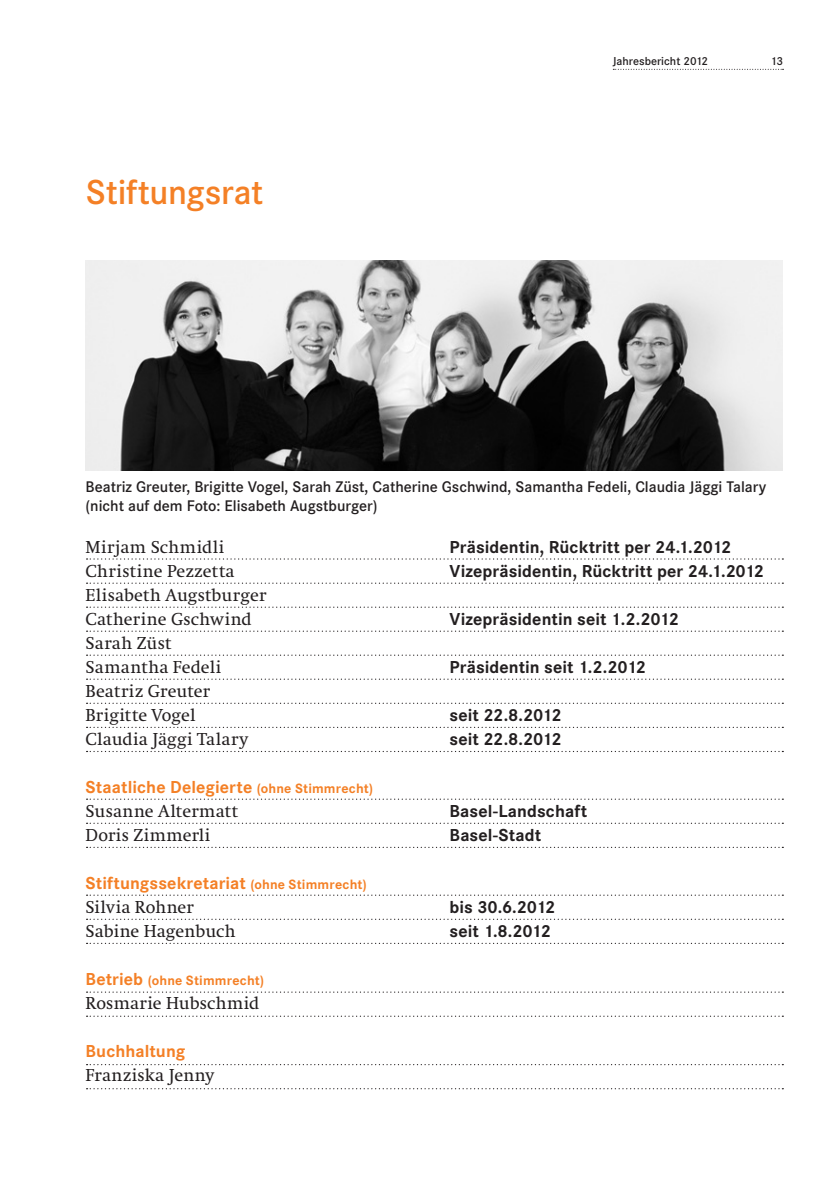
<style>
.page{position:relative;width:840px;height:1190px;background:#fff}
.page>*{position:absolute;margin:0;border:0;box-sizing:border-box;transform-origin:0 0}
.t1{font:600 36px "Corporate S";letter-spacing:-.005em;color:#f48026}
.t2{font:18px/24px "Swift";letter-spacing:.005em;color:#231f20}
.t3{font:700 18px "Corporate S";color:#231f20}
.t4{font:700 18px "Corporate S";letter-spacing:.005em;color:#f48026}
.t5{font:18px "Swift";letter-spacing:.025em;color:#231f20}
.t6{font:600 16px/19px "Corporate S";color:#231f20}
.t7{font:700 14px "Corporate S";letter-spacing:.015em;color:#f48026}
.t8{font:600 12px "Corporate S";color:#231f20}
.s1{font-size:14px}
.s2{font-size:18px}
</style>
<div class="page">
<svg style="left:613px;top:69px;width:171px;height:1px"></svg>
<svg style="left:87px;top:1064px;width:696px;height:1px"></svg>
<svg style="left:87px;top:1088px;width:696px;height:1px"></svg>
<svg style="left:87px;top:895px;width:696px;height:1px"></svg>
<svg style="left:87px;top:919px;width:696px;height:1px"></svg>
<svg style="left:87px;top:943px;width:696px;height:1px"></svg>
<svg style="left:87px;top:992px;width:696px;height:1px"></svg>
<svg style="left:87px;top:1016px;width:696px;height:1px"></svg>
<svg style="left:87px;top:799px;width:696px;height:1px"></svg>
<svg style="left:87px;top:823px;width:696px;height:1px"></svg>
<svg style="left:87px;top:847px;width:696px;height:1px"></svg>
<svg style="left:87px;top:679px;width:696px;height:1px"></svg>
<svg style="left:87px;top:703px;width:696px;height:1px"></svg>
<svg style="left:87px;top:727px;width:696px;height:1px"></svg>
<svg style="left:87px;top:751px;width:696px;height:1px"></svg>
<svg style="left:87px;top:655px;width:696px;height:1px"></svg>
<svg style="left:87px;top:631px;width:696px;height:1px"></svg>
<svg style="left:87px;top:607px;width:696px;height:1px"></svg>
<svg style="left:87px;top:583px;width:696px;height:1px"></svg>
<svg style="left:87px;top:558px;width:696px;height:2px"></svg>
<img style="left:86px;top:260px;width:697px;height:210px">
<h1 class="t1" style="left:86px;top:180px;width:179px">Stiftungsrat</h1>
<p class="t8" style="left:613px;top:57px;width:97px">Jahresbericht 2012</p>
<p class="t8" style="left:770px;top:57px;width:14px">13</p>
<p class="t6" style="left:86px;top:478px;width:682px">Beatriz Greuter, Brigitte Vogel, Sarah Züst, Catherine Gschwind, Samantha Fedeli, Claudia Jäggi Talary (nicht auf dem Foto: Elisabeth Augstburger)</p>
<p class="t5" style="left:86px;top:540px;width:140px">Mirjam Schmidli</p>
<p class="t3" style="left:450px;top:540px;width:283px">Präsidentin, Rücktritt per 24.1.2012</p>
<p class="t2" style="left:86px;top:560px;width:151px">Christine Pezzetta</p>
<p class="t3" style="left:450px;top:564px;width:316px">Vizepräsidentin, Rücktritt per 24.1.2012</p>
<p class="t2" style="left:86px;top:584px;width:182px">Elisabeth Augstburger<br>Catherine Gschwind</p>
<p class="t3" style="left:450px;top:612px;width:231px">Vizepräsidentin seit 1.2.2012</p>
<p class="t2" style="left:86px;top:632px;width:137px">Sarah Züst<br>Samantha Fedeli</p>
<p class="t2" style="left:86px;top:680px;width:126px">Beatriz Greuter<br>Brigitte Vogel</p>
<p class="t3" style="left:450px;top:660px;width:198px">Präsidentin seit 1.2.2012</p>
<p class="t3" style="left:450px;top:708px;width:114px">seit 22.8.2012</p>
<p class="t2" style="left:86px;top:728px;width:164px">Claudia Jäggi Talary</p>
<p class="t3" style="left:450px;top:732px;width:114px">seit 22.8.2012</p>
<p class="t4" style="left:86px;top:780px;width:289px">Staatliche Delegierte <span class="s1">(ohne Stimmrecht)</span></p>
<p class="t2" style="left:86px;top:800px;width:154px">Susanne Altermatt</p>
<p class="t3" style="left:450px;top:804px;width:139px">Basel-Landschaft</p>
<p class="t2" style="left:86px;top:824px;width:126px">Doris Zimmerli</p>
<p class="t3" style="left:450px;top:828px;width:93px">Basel-Stadt</p>
<p class="t4" style="left:86px;top:876px;width:283px">Stiftungssekretariat <span class="s1">(ohne Stimmrecht)</span></p>
<p class="t2" style="left:86px;top:896px;width:110px">Silvia Rohner</p>
<p class="t3" style="left:450px;top:900px;width:107px">bis 30.6.2012</p>
<p class="t2" style="left:86px;top:920px;width:152px">Sabine Hagenbuch</p>
<p class="t3" style="left:450px;top:924px;width:103px">seit 1.8.2012</p>
<p class="t7" style="left:86px;top:975px;width:180px"><span class="s2">Betrieb</span> (ohne Stimmrecht)</p>
<p class="t2" style="left:86px;top:992px;width:175px">Rosmarie Hubschmid</p>
<p class="t4" style="left:86px;top:1044px;width:101px">Buchhaltung</p>
<p class="t2" style="left:86px;top:1064px;width:130px">Franziska Jenny</p>
</div>
